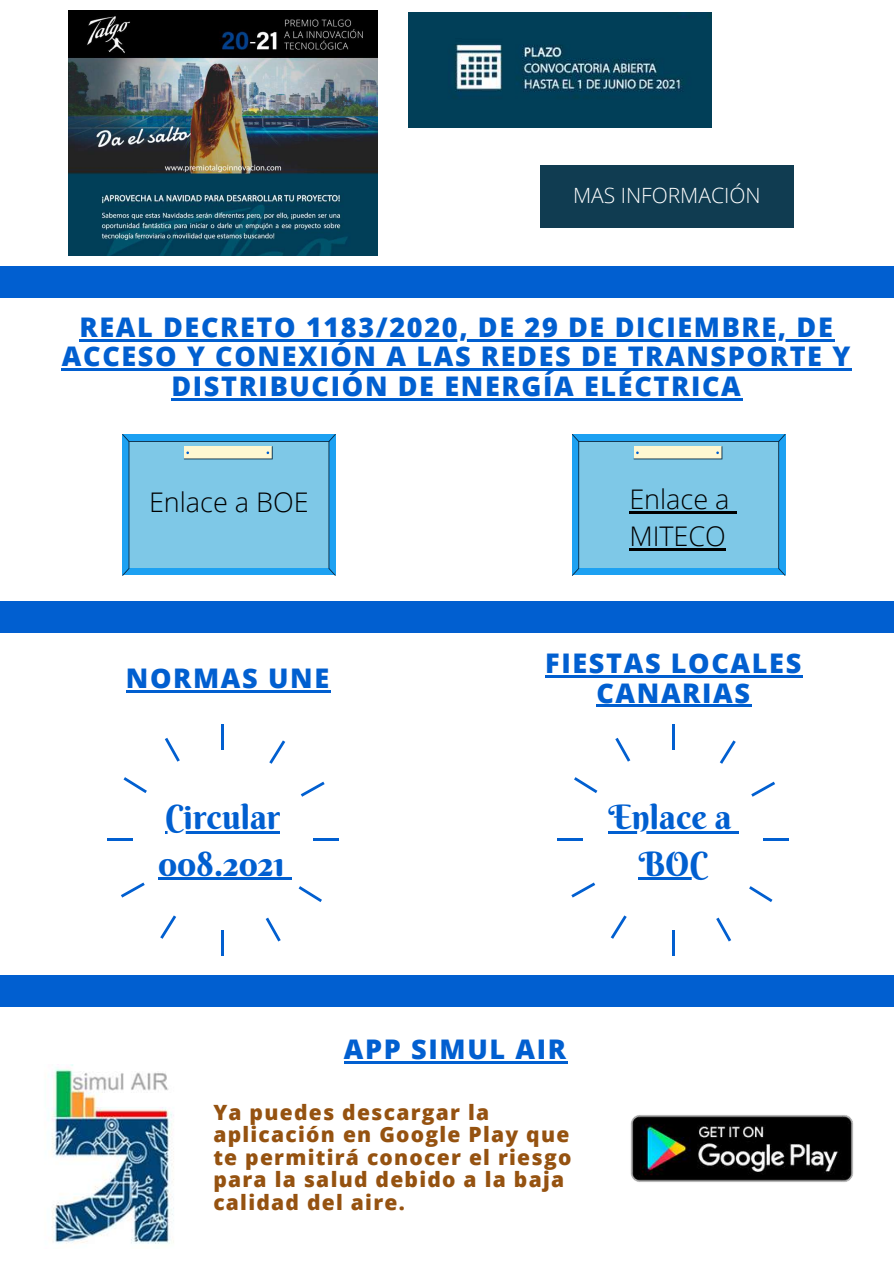
<style>
.page{position:relative;width:894px;height:1264px;background:#fff}
.page>*{position:absolute;margin:0;border:0;box-sizing:border-box;transform-origin:0 0}
.t1{font:33.6px/46.8px "Berkshire Swash";color:#015fd0}
.t2{font:800 27px/29.2px "Open Sans";letter-spacing:.06em;color:#015fd0;text-align:center}
.t3{font:300 27px/37.2px "Open Sans";color:#000}
.t4{font:800 21px/22.5px "Open Sans";letter-spacing:.06em;color:#955210}
.t5{font:300 21px "Open Sans";color:#fff}
</style>
<div class="page">
<hr style="left:221px;top:929px;width:3px;height:26px;background:#015fd0">
<hr style="left:221px;top:723px;width:3px;height:26px;background:#015fd0">
<hr style="left:107px;top:838px;width:25px;height:3px;background:#015fd0">
<hr style="left:313px;top:838px;width:26px;height:3px;background:#015fd0">
<svg style="left:160px;top:915px;width:16px;height:23px"></svg>
<svg style="left:269px;top:740px;width:16px;height:23px"></svg>
<svg style="left:123px;top:777px;width:24px;height:16px"></svg>
<svg style="left:298px;top:886px;width:24px;height:16px"></svg>
<svg style="left:121px;top:882px;width:24px;height:15px"></svg>
<svg style="left:301px;top:781px;width:23px;height:15px"></svg>
<svg style="left:165px;top:737px;width:15px;height:24px"></svg>
<svg style="left:265px;top:917px;width:16px;height:24px"></svg>
<hr style="left:165px;top:830px;width:115px;height:3px;background:#015fd0">
<hr style="left:158px;top:877px;width:126px;height:3px;background:#015fd0">
<svg style="left:284px;top:877px;width:8px;height:3px"></svg>
<hr style="left:671px;top:929px;width:3px;height:26px;background:#015fd0">
<hr style="left:671px;top:723px;width:3px;height:26px;background:#015fd0">
<hr style="left:557px;top:838px;width:26px;height:3px;background:#015fd0">
<hr style="left:763px;top:838px;width:26px;height:3px;background:#015fd0">
<svg style="left:610px;top:915px;width:16px;height:23px"></svg>
<svg style="left:719px;top:740px;width:16px;height:23px"></svg>
<svg style="left:574px;top:777px;width:23px;height:16px"></svg>
<svg style="left:749px;top:886px;width:23px;height:16px"></svg>
<svg style="left:571px;top:882px;width:24px;height:15px"></svg>
<svg style="left:751px;top:781px;width:23px;height:15px"></svg>
<svg style="left:615px;top:737px;width:15px;height:24px"></svg>
<svg style="left:716px;top:917px;width:15px;height:24px"></svg>
<hr style="left:608px;top:830px;width:123px;height:3px;background:#015fd0">
<svg style="left:731px;top:831px;width:8px;height:2px"></svg>
<hr style="left:638px;top:877px;width:69px;height:3px;background:#015fd0">
<div style="left:0;top:974px;width:893px;height:32px;background:#015fd0"></div>
<img style="left:48px;top:1064px;width:126px;height:180px">
<img style="left:630px;top:1115px;width:223px;height:67px">
<hr style="left:126px;top:690px;width:205px;height:2px;background:#015fd0">
<hr style="left:545px;top:675px;width:257px;height:2px;background:#015fd0">
<hr style="left:596px;top:704px;width:155px;height:3px;background:#015fd0">
<hr style="left:344px;top:1061px;width:223px;height:2px;background:#015fd0">
<div style="left:0;top:601px;width:893px;height:31px;background:#015fd0"></div>
<div style="left:123px;top:434px;width:212px;height:141px;background:#1da1f2"></div>
<div style="left:129px;top:441px;width:200px;height:127px;background:#7ec8e7"></div>
<svg style="left:122px;top:434px;width:7px;height:142px"></svg>
<svg style="left:328px;top:434px;width:7px;height:142px"></svg>
<hr style="left:128px;top:441px;width:201px;height:1px;background:#082a44">
<div style="left:184px;top:446px;width:88px;height:13px;background:#fff7d1"></div>
<div style="left:572px;top:434px;width:213px;height:141px;background:#1da1f2"></div>
<div style="left:578px;top:441px;width:200px;height:127px;background:#7ec8e7"></div>
<svg style="left:572px;top:434px;width:7px;height:142px"></svg>
<svg style="left:778px;top:434px;width:7px;height:142px"></svg>
<hr style="left:578px;top:441px;width:200px;height:1px;background:#082a44">
<div style="left:633px;top:446px;width:89px;height:13px;background:#fff7d1"></div>
<hr style="left:79px;top:339px;width:755px;height:2px;background:#015fd0">
<hr style="left:62px;top:369px;width:789px;height:2px;background:#015fd0">
<hr style="left:171px;top:398px;width:571px;height:2px;background:#015fd0">
<hr style="left:629px;top:511px;width:100px;height:2px;background:#000">
<svg style="left:729px;top:511px;width:7px;height:2px"></svg>
<hr style="left:629px;top:548px;width:96px;height:2px;background:#000">
<div style="left:0;top:266px;width:893px;height:32px;background:#015fd0"></div>
<img style="left:68px;top:10px;width:310px;height:246px">
<img style="left:408px;top:13px;width:303px;height:114px">
<div style="left:540px;top:166px;width:253px;height:62px;background:#103c51"></div>
<p class="t5" style="left:573px;top:181px;width:189px">MAS INFORMACIÓN</p>
<p class="t2" style="left:62px;top:312px;width:789px">REAL DECRETO 1183/2020, DE 29 DE DICIEMBRE, DE<br>ACCESO Y CONEXIÓN A LAS REDES DE TRANSPORTE Y<br>DISTRIBUCIÓN DE ENERGÍA ELÉCTRICA</p>
<p class="t3" style="left:149px;top:482px;width:161px">Enlace a BOE</p>
<p class="t3" style="left:629px;top:480px;width:102px">Enlace a<br>MITECO</p>
<p class="t2" style="left:126px;top:662px;width:205px">NORMAS UNE</p>
<p class="t2" style="left:545px;top:648px;width:257px">FIESTAS LOCALES<br>CANARIAS</p>
<p class="t1" style="left:158px;top:793px;width:128px">Circular<br>008.2021</p>
<p class="t1" style="left:608px;top:793px;width:124px;text-align:center">Enlace a<br>BOC</p>
<p class="t2" style="left:344px;top:1034px;width:223px">APP SIMUL AIR</p>
<p class="t4" style="left:213px;top:1100px;width:359px">Ya puedes descargar la aplicación en Google Play que te permitirá conocer el riesgo para la salud debido a la baja calidad del aire.</p>
</div>
